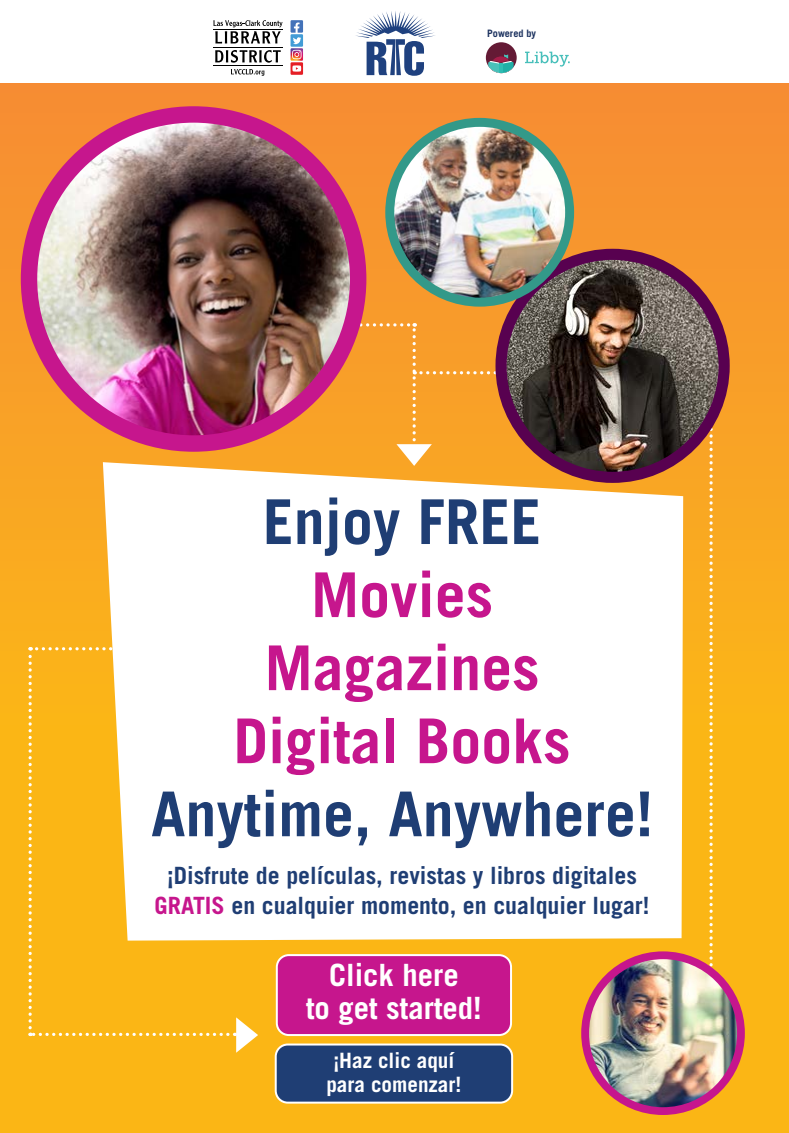
<style>
.page{position:relative;width:789px;height:1133px;background:#fff}
.page>*{position:absolute;margin:0;border:0;box-sizing:border-box;transform-origin:0 0}
.t1{font:700 61.9px/73px "Trade Gothic LT Std";color:#c6168d;text-align:center}
.t2{font:700 61.9px "Trade Gothic LT Std";color:#1f3e74}
.t3{font:700 30.7px/32.7px "Trade Gothic LT Std";color:#fff;text-align:center}
.t4{font:700 23.8px/30.1px "Trade Gothic LT Std";color:#1f3e74;text-align:center}
.t5{font:700 21.1px/24.3px "Trade Gothic LT Std";color:#fff;text-align:center}
.t6{font:700 10.2px "Trade Gothic LT Std";color:#1c325f}
.s1{color:#c6168d}
</style>
<div class="page">
<div style="left:0;top:84px;width:789px;height:1049px;background:linear-gradient(to bottom,#f38b35,#fdc10f)"></div>
<div style="left:277px;top:955px;width:234px;height:80px;background:#c6168d;border-radius:12px"></div>
<div style="left:276px;top:954px;width:236px;height:82px;border:2px solid #fff;border-radius:12px"></div>
<div style="left:276px;top:1044px;width:236px;height:59px;background:#1f3e74;border-radius:12px"></div>
<div style="left:275px;top:1043px;width:238px;height:61px;border:2px solid #fff;border-radius:12px"></div>
<svg style="left:103px;top:462px;width:580px;height:479px"></svg>
<div style="left:340px;top:323px;width:181px;height:143px;background:#f9a028"></div>
<svg style="left:709px;top:417px;width:3px;height:555px"></svg>
<svg style="left:234px;top:1017px;width:24px;height:36px"></svg>
<img style="left:29px;top:115px;width:329px;height:328px;border-radius:159px">
<div style="left:21px;top:106px;width:345px;height:346px;border:16px solid #c6168d;border-radius:50%"></div>
<img style="left:501px;top:254px;width:223px;height:223px;border-radius:111px">
<div style="left:495px;top:249px;width:234px;height:234px;border:11px solid #580150;border-radius:50%"></div>
<img style="left:585px;top:955px;width:156px;height:156px;border-radius:78px">
<div style="left:581px;top:951px;width:164px;height:164px;border:8px solid #c6168d;border-radius:50%"></div>
<svg style="left:28px;top:647px;width:200px;height:389px"></svg>
<img style="left:390px;top:122px;width:179px;height:178px">
<div style="left:385px;top:118px;width:189px;height:189px;border:9px solid #339989;border-radius:50%"></div>
<svg style="left:213px;top:20px;width:69px;height:23px"></svg>
<svg style="left:215px;top:50px;width:66px;height:13px"></svg>
<hr style="left:213px;top:29px;width:69px;height:1px;background:#000">
<hr style="left:213px;top:47px;width:69px;height:1px;background:#000">
<hr style="left:213px;top:65px;width:69px;height:1px;background:#000">
<svg style="left:231px;top:69px;width:33px;height:7px"></svg>
<svg style="left:290px;top:20px;width:13px;height:13px"></svg>
<div style="left:290px;top:62px;width:13px;height:13px;background:#e51e25"></div>
<svg style="left:290px;top:23px;width:13px;height:49px"></svg>
<svg style="left:525px;top:52px;width:44px;height:15px"></svg>
<svg style="left:485px;top:41px;width:33px;height:33px"></svg>
<div style="left:486px;top:42px;width:30px;height:31px;background:#641a35;border-radius:50%"></div>
<svg style="left:488px;top:54px;width:25px;height:19px"></svg>
<svg style="left:356px;top:11px;width:79px;height:65px"></svg>
<p class="t6" style="left:487px;top:27px;width:50px">Powered by</p>
<h1 class="t2" style="left:263px;top:484px;width:280px">Enjoy FREE</h1>
<h1 class="t1" style="left:233px;top:558px;width:338px">Movies<br>Magazines<br>Digital Books</h1>
<h1 class="t2" style="left:151px;top:776px;width:503px">Anytime, Anywhere!</h1>
<p class="t4" style="left:155px;top:860px;width:496px">¡Disfrute de películas, revistas y libros digitales<br><span class="s1">GRATIS</span> en cualquier momento, en cualquier lugar!</p>
<p class="t3" style="left:306px;top:958px;width:177px">Click here<br>to get started!</p>
<p class="t5" style="left:326px;top:1048px;width:137px">¡Haz clic aquí para comenzar!</p>
</div>
